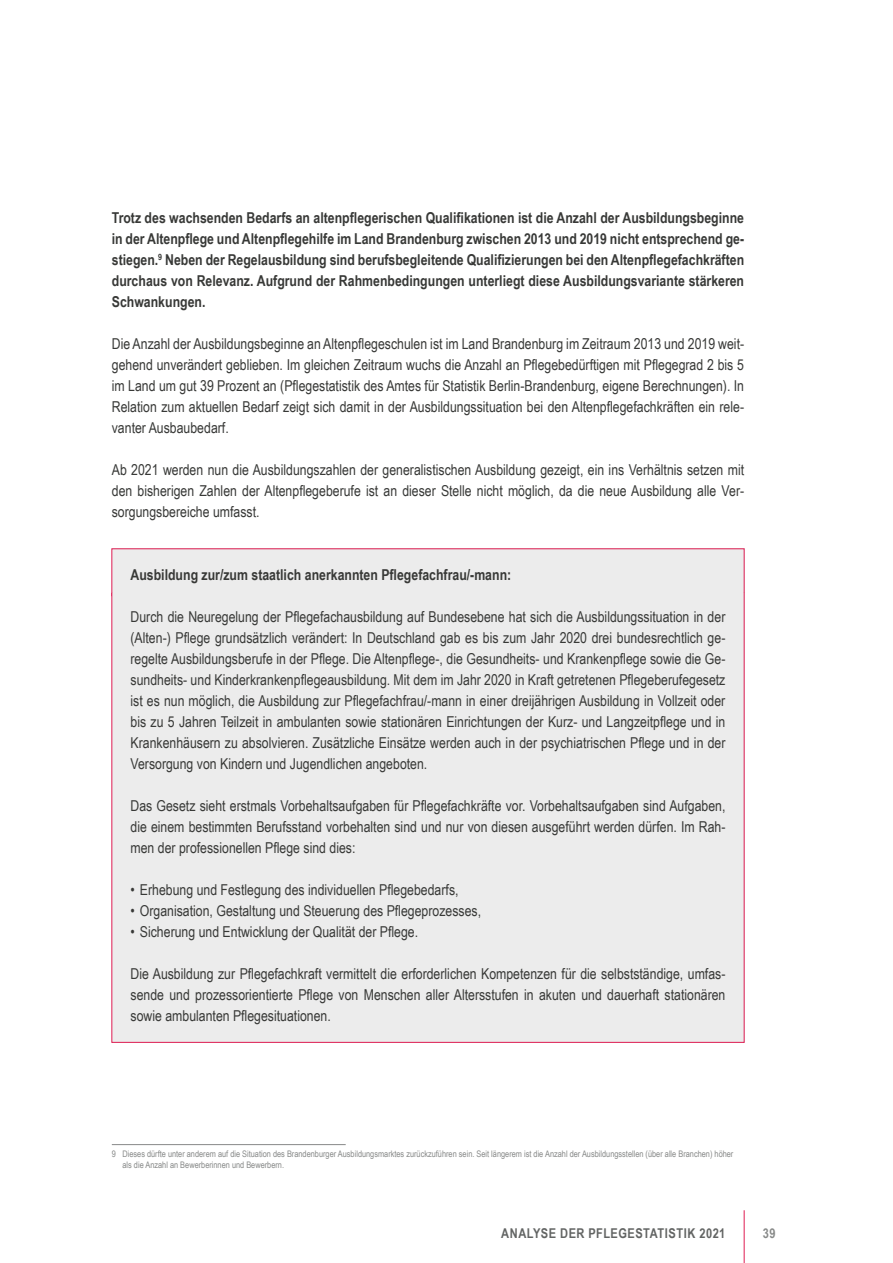
<style>
.page{position:relative;width:893px;height:1263px;background:#fff}
.page>*{position:absolute;margin:0;border:0;box-sizing:border-box;transform-origin:0 0}
.Info_box{font:15px/21px "Arial Narrow";color:#383937;text-align:justify}
.Infobox_H{font:700 15px/21px "Arial Narrow";color:#383937;text-align:justify}
.t1{font:700 13.5px "Arial Narrow";letter-spacing:.035em;color:#626463}
.t2{font:700 13.5px "Arial Narrow";color:#878988}
.Fußnoten{font:9px/10.5px "Arial Narrow";color:#878988}
</style>
<div class="page">
<hr style="left:744px;top:1210px;width:1px;height:53px;background:#df1c52">
<div style="left:112px;top:549px;width:632px;height:45px;background:#ececec"></div>
<div style="left:112px;top:593px;width:632px;height:449px;background:#ececec"></div>
<hr style="left:112px;top:1144px;width:234px;height:1px;background:#878988">
<p class="Infobox_H" style="left:112px;top:207px;width:634px">Trotz des wachsenden Bedarfs an altenpflegerischen Qualifikationen ist die Anzahl der Ausbildungsbeginne in der Altenpflege und Altenpflegehilfe im Land Brandenburg zwischen 2013 und 2019 nicht entsprechend ge&shy;stiegen.<sup>9</sup> Neben der Regelausbildung sind berufsbegleitende Qualifizierungen bei den Altenpflegefachkräften durchaus von Relevanz. Aufgrund der Rahmenbedingungen unterliegt diese Ausbildungsvariante stärkeren Schwankungen.</p>
<p class="Info_box" style="left:112px;top:333px;width:634px">Die Anzahl der Ausbildungsbeginne an Altenpflegeschulen ist im Land Brandenburg im Zeitraum 2013 und 2019 weit&shy;gehend unverändert geblieben. Im gleichen Zeitraum wuchs die Anzahl an Pflegebedürftigen mit Pflegegrad 2 bis 5 im Land um gut 39 Prozent an (Pflegestatistik des Amtes für Statistik Berlin-Brandenburg, eigene Berechnungen). In Relation zum aktuellen Bedarf zeigt sich damit in der Ausbildungssituation bei den Altenpflegefachkräften ein rele&shy;vanter Ausbaubedarf.</p>
<p class="Info_box" style="left:112px;top:459px;width:634px">Ab 2021 werden nun die Ausbildungszahlen der generalistischen Ausbildung gezeigt, ein ins Verhältnis setzen mit den bisherigen Zahlen der Altenpflegeberufe ist an dieser Stelle nicht möglich, da die neue Ausbildung alle Ver&shy;sorgungsbereiche umfasst.</p>
<p class="Infobox_H" style="left:131px;top:564px;width:382px">Ausbildung zur/zum staatlich anerkannten Pflegefachfrau/-mann:</p>
<p class="Info_box" style="left:131px;top:606px;width:596px">Durch die Neuregelung der Pflegefachausbildung auf Bundesebene hat sich die Ausbildungssituation in der (Alten-) Pflege grundsätzlich verändert: In Deutschland gab es bis zum Jahr 2020 drei bundesrechtlich ge&shy;regelte Ausbildungsberufe in der Pflege. Die Altenpflege-, die Gesundheits- und Krankenpflege sowie die Ge&shy;sundheits- und Kinderkrankenpflegeausbildung. Mit dem im Jahr 2020 in Kraft getretenen Pflegeberufegesetz ist es nun möglich, die Ausbildung zur Pflegefachfrau/-mann in einer dreijährigen Ausbildung in Vollzeit oder bis zu 5 Jahren Teilzeit in ambulanten sowie stationären Einrichtungen der Kurz- und Langzeitpflege und in Krankenhäusern zu absolvieren. Zusätzliche Einsätze werden auch in der psychiatrischen Pflege und in der Versorgung von Kindern und Jugendlichen angeboten.</p>
<p class="Info_box" style="left:131px;top:795px;width:596px">Das Gesetz sieht erstmals Vorbehaltsaufgaben für Pflegefachkräfte vor. Vorbehaltsaufgaben sind Aufgaben, die einem bestimmten Berufsstand vorbehalten sind und nur von diesen ausgeführt werden dürfen. Im Rah&shy;men der professionellen Pflege sind dies:</p>
<p class="Info_box" style="left:131px;top:879px;width:329px">• Erhebung und Festlegung des individuellen Pflegebedarfs,</p>
<p class="Info_box" style="left:131px;top:900px;width:352px">• Organisation, Gestaltung und Steuerung des Pflegeprozesses,</p>
<p class="Info_box" style="left:131px;top:921px;width:289px">• Sicherung und Entwicklung der Qualität der Pflege.</p>
<p class="Info_box" style="left:131px;top:963px;width:596px">Die Ausbildung zur Pflegefachkraft vermittelt die erforderlichen Kompetenzen für die selbstständige, umfas&shy;sende und prozessorientierte Pflege von Menschen aller Altersstufen in akuten und dauerhaft stationären sowie ambulanten Pflegesituationen.</p>
<p class="Fußnoten" style="left:122px;top:1148px;width:612px;text-indent:-11px">9 Dieses dürfte unter anderem auf die Situation des Brandenburger Ausbildungsmarktes zurückzuführen sein. Seit längerem ist die Anzahl der Ausbildungsstellen (über alle Branchen) höher als die Anzahl an Bewerberinnen und Bewerbern.</p>
<p class="t1" style="left:501px;top:1223px;width:226px">ANALYSE DER PFLEGESTATISTIK 2021</p>
<p class="t2" style="left:763px;top:1223px;width:14px">39</p>
</div>
